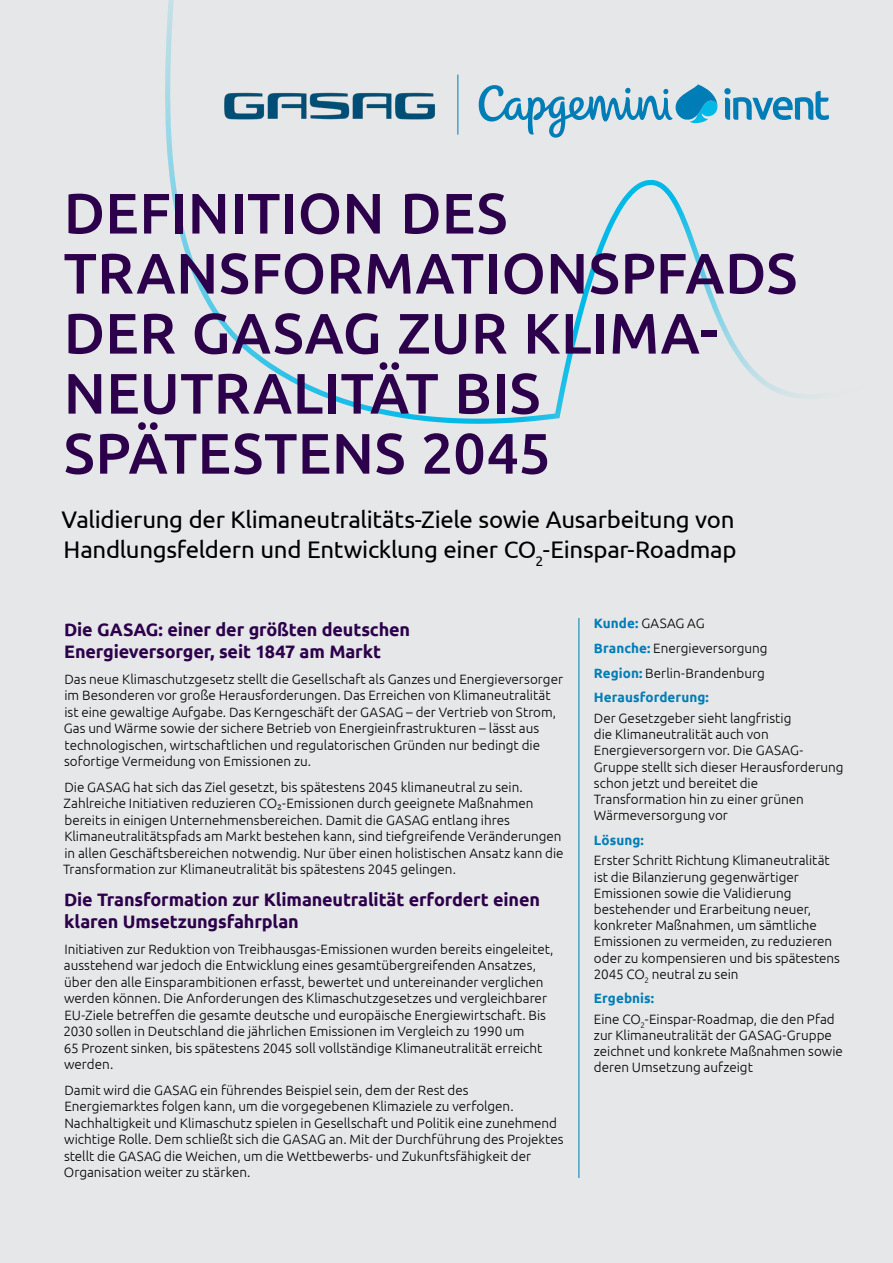
<style>
.page{position:relative;width:893px;height:1263px;background:#e6e7e8}
.page>*{position:absolute;margin:0;border:0;box-sizing:border-box;transform-origin:0 0}
.t1{font:500 57px/60px "Ubuntu";letter-spacing:.01em;color:#2c004b}
.t2{font:24px/30px "Ubuntu";letter-spacing:-.015em;color:#000}
.t3{font:700 18px/22.5px "Ubuntu";letter-spacing:-.01em;color:#2c004b}
.t4{font:300 13.5px/16.5px "Ubuntu";color:#000}
.t5{font:700 13.5px "Ubuntu";color:#007db7}
.s1{font-weight:700;color:#007db7}
</style>
<div class="page">
<hr style="left:578px;top:618px;width:1px;height:560px;background:#007db7">
<svg style="left:165px;top:0;width:641px;height:424px"></svg>
<svg style="left:724px;top:88px;width:105px;height:32px"></svg>
<svg style="left:479px;top:84px;width:238px;height:54px"></svg>
<hr style="left:457px;top:75px;width:1px;height:60px;background:#007db6">
<img style="left:223px;top:93px;width:213px;height:26px">
<h1 class="t1" style="left:64px;top:181px;width:735px">DEFINITION DES<br>TRANSFORMATIONSPFADS<br>DER GASAG ZUR KLIMA-<br>NEUTRALITÄT BIS<br>SPÄTESTENS 2045</h1>
<h2 class="t2" style="left:62px;top:503px;width:676px">Validierung der Klimaneutralitäts-Ziele sowie Ausarbeitung von<br>Handlungsfeldern und Entwicklung einer CO<sub>2</sub>-Einspar-Roadmap</h2>
<h3 class="t3" style="left:64px;top:618px;width:348px">Die GASAG: einer der größten deutschen<br>Energieversorger, seit 1847 am Markt</h3>
<p class="t4" style="left:64px;top:670px;width:501px">Das neue Klimaschutzgesetz stellt die Gesellschaft als Ganzes und Energieversorger im Besonderen vor große Herausforderungen. Das Erreichen von Klimaneutralität ist eine gewaltige Aufgabe. Das Kerngeschäft der GASAG – der Vertrieb von Strom, Gas und Wärme sowie der sichere Betrieb von Energieinfrastrukturen – lässt aus technologischen, wirtschaftlichen und regulatorischen Gründen nur bedingt die sofortige Vermeidung von Emissionen zu.</p>
<p class="t4" style="left:63px;top:778px;width:502px">Die GASAG hat sich das Ziel gesetzt, bis spätestens 2045 klimaneutral zu sein.<br>Zahlreiche Initiativen reduzieren CO2-Emissionen durch geeignete Maßnahmen bereits in einigen Unternehmensbereichen. Damit die GASAG entlang ihres Klimaneutralitätspfads am Markt bestehen kann, sind tiefgreifende Veränderungen in allen Geschäftsbereichen notwendig. Nur über einen holistischen Ansatz kann die Transformation zur Klimaneutralität bis spätestens 2045 gelingen.</p>
<h3 class="t3" style="left:64px;top:888px;width:477px">Die Transformation zur Klimaneutralität erfordert einen klaren Umsetzungsfahrplan</h3>
<p class="t4" style="left:63px;top:940px;width:491px">Initiativen zur Reduktion von Treibhausgas-Emissionen wurden bereits eingeleitet, ausstehend war jedoch die Entwicklung eines gesamtübergreifenden Ansatzes, über den alle Einsparambitionen erfasst, bewertet und untereinander verglichen werden können. Die Anforderungen des Klimaschutzgesetzes und vergleichbarer EU-Ziele betreffen die gesamte deutsche und europäische Energiewirtschaft. Bis 2030 sollen in Deutschland die jährlichen Emissionen im Vergleich zu 1990 um<br>65 Prozent sinken, bis spätestens 2045 soll vollständige Klimaneutralität erreicht werden.</p>
<p class="t4" style="left:64px;top:1081px;width:501px">Damit wird die GASAG ein führendes Beispiel sein, dem der Rest des Energiemarktes folgen kann, um die vorgegebenen Klimaziele zu verfolgen.<br>Nachhaltigkeit und Klimaschutz spielen in Gesellschaft und Politik eine zunehmend wichtige Rolle. Dem schließt sich die GASAG an. Mit der Durchführung des Projektes stellt die GASAG die Weichen, um die Wettbewerbs- und Zukunftsfähigkeit der Organisation weiter zu stärken.</p>
<p class="t4" style="left:594px;top:611px;width:175px;line-height:24.8px"><span class="s1">Kunde:</span> GASAG AG<br><span class="s1">Branche:</span> Energieversorgung<br><span class="s1">Region:</span> Berlin-Brandenburg<br><span class="s1">Herausforderung:</span></p>
<p class="t4" style="left:594px;top:710px;width:251px">Der Gesetzgeber sieht langfristig<br>die Klimaneutralität auch von<br>Energieversorgern vor. Die GASAG-<br>Gruppe stellt sich dieser Herausforderung schon jetzt und bereitet die<br>Transformation hin zu einer grünen<br>Wärmeversorgung vor</p>
<p class="t5" style="left:594px;top:832px;width:51px">Lösung:</p>
<p class="t4" style="left:594px;top:852px;width:248px">Erster Schritt Richtung Klimaneutralität ist die Bilanzierung gegenwärtiger Emissionen sowie die Validierung bestehender und Erarbeitung neuer, konkreter Maßnahmen, um sämtliche Emissionen zu vermeiden, zu reduzieren oder zu kompensieren und bis spätestens 2045 CO<sub>2</sub> neutral zu sein</p>
<p class="t4" style="left:594px;top:988px;width:242px;line-height:20.4px"><span class="s1">Ergebnis:<br></span>Eine CO<sub>2</sub>-Einspar-Roadmap, die den Pfad</p>
<p class="t4" style="left:594px;top:1027px;width:251px">zur Klimaneutralität der GASAG-Gruppe zeichnet und konkrete Maßnahmen sowie deren Umsetzung aufzeigt</p>
</div>
